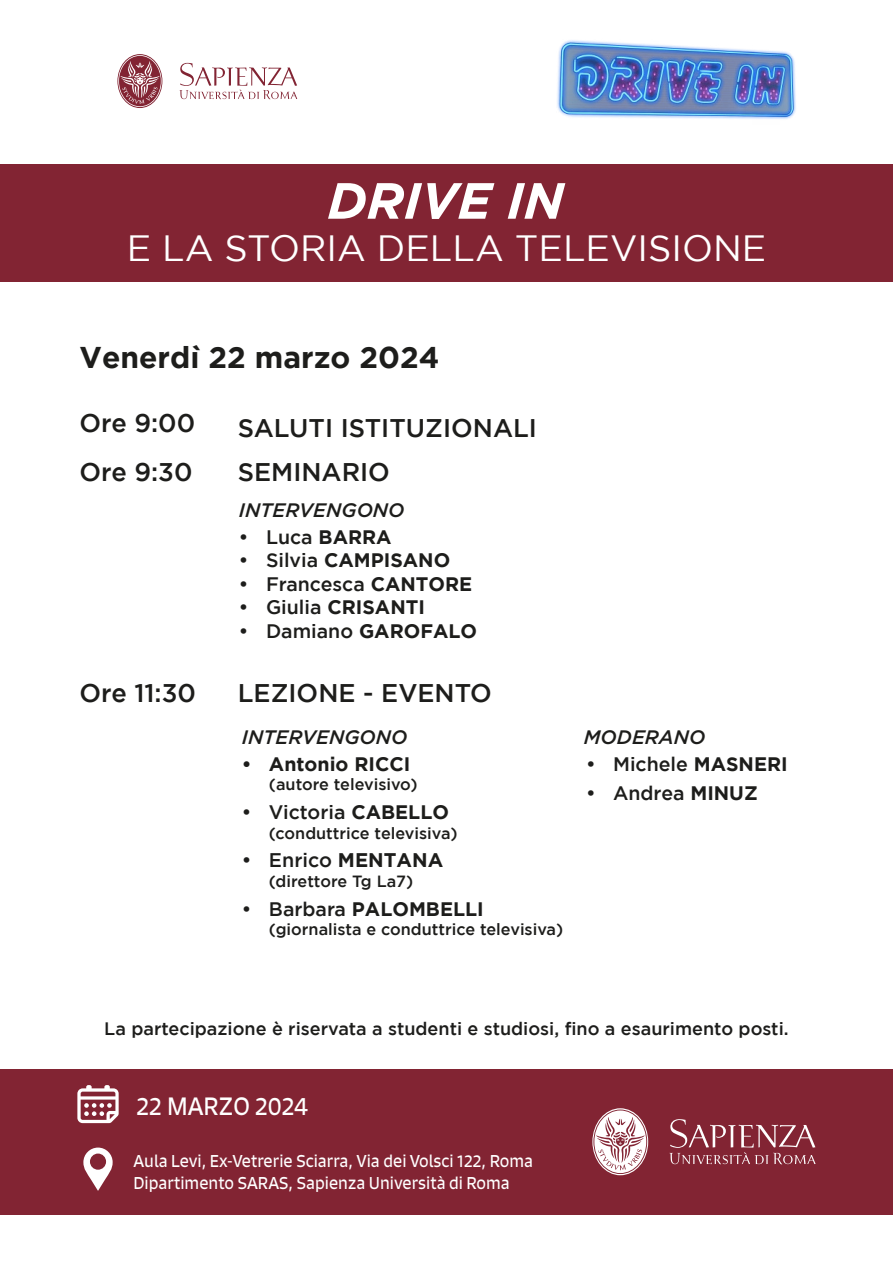
<style>
.page{position:relative;width:893px;height:1263px;background:#fff}
.page>*{position:absolute;margin:0;border:0;box-sizing:border-box;transform-origin:0 0}
.t1{font:italic 700 50.85px "Gotham";color:#fff}
.t2{font:36.45px "Gotham";color:#fff}
.t3{font:700 30px "Gotham";color:#1d1d1b}
.t4{font:500 25.5px "Gotham";color:#1d1d1b}
.t5{font:24.15px "Signo";color:#fff}
.t6{font:500 19.65px "Gotham";color:#1d1d1b}
.t7{font:500 19.5px "Gotham";color:#1d1d1b}
.t8{font:700 19.5px "Gotham";color:#1d1d1b}
.t9{font:italic 500 19.5px "Gotham";color:#1d1d1b}
.t10{font:500 18px "Gotham";color:#1d1d1b}
.t11{font:16.5px/22.5px "Signo";color:#fff}
.t12{font:500 16.2px "Gotham";color:#1d1d1b}
.s1{font-weight:700}
.s2{font-weight:500}
</style>
<div class="page">
<div style="left:0;top:1069px;width:893px;height:145px;background:#822433"></div>
<div style="left:0;top:164px;width:893px;height:118px;background:#822433"></div>
<svg style="left:77px;top:1085px;width:42px;height:38px"></svg>
<svg style="left:83px;top:1147px;width:30px;height:44px"></svg>
<svg style="left:593px;top:1109px;width:54px;height:65px"></svg>
<svg style="left:669px;top:1119px;width:147px;height:45px"></svg>
<svg style="left:118px;top:55px;width:44px;height:52px"></svg>
<svg style="left:179px;top:63px;width:118px;height:36px"></svg>
<img style="left:557px;top:40px;width:239px;height:79px">
<h1 class="t1" style="left:327px;top:171px;width:238px">DRIVE IN</h1>
<h2 class="t2" style="left:127px;top:228px;width:641px">E LA STORIA DELLA TELEVISIONE</h2>
<h3 class="t3" style="left:80px;top:340px;width:361px">Venerdì 22 marzo 2024</h3>
<h3 class="t4" style="left:80px;top:409px;width:117px">Ore 9:00</h3>
<h3 class="t4" style="left:238px;top:414px;width:301px">SALUTI ISTITUZIONALI</h3>
<h3 class="t4" style="left:80px;top:457px;width:114px">Ore 9:30</h3>
<h3 class="t4" style="left:238px;top:458px;width:154px">SEMINARIO</h3>
<p class="t9" style="left:239px;top:497px;width:167px">INTERVENGONO</p>
<p class="t7" style="left:239px;top:526px;width:154px">• Luca <span class="s1">BARRA</span></p>
<p class="t8" style="left:239px;top:549px;width:213px"><span class="s2">• Silvia</span> CAMPISANO</p>
<p class="t7" style="left:239px;top:573px;width:235px">• Francesca <span class="s1">CANTORE</span></p>
<p class="t8" style="left:239px;top:596px;width:187px"><span class="s2">• Giulia</span> CRISANTI</p>
<p class="t7" style="left:239px;top:619px;width:240px">• Damiano <span class="s1">GAROFALO</span></p>
<h3 class="t4" style="left:80px;top:679px;width:118px">Ore 11:30</h3>
<h3 class="t4" style="left:238px;top:679px;width:256px">LEZIONE - EVENTO</h3>
<p class="t9" style="left:242px;top:724px;width:167px">INTERVENGONO</p>
<p class="t8" style="left:242px;top:752px;width:170px">• Antonio RICCI</p>
<p class="t12" style="left:269px;top:775px;width:150px">(autore televisivo)</p>
<p class="t7" style="left:242px;top:801px;width:209px">• Victoria <span class="s1">CABELLO</span></p>
<p class="t12" style="left:269px;top:823px;width:190px">(conduttrice televisiva)</p>
<p class="t6" style="left:242px;top:849px;width:203px">• Enrico <span class="s1">MENTANA</span></p>
<p class="t12" style="left:269px;top:872px;width:146px">(direttore Tg La7)</p>
<p class="t8" style="left:242px;top:898px;width:243px"><span class="s2">• Barbara</span> PALOMBELLI</p>
<p class="t12" style="left:269px;top:920px;width:296px">(giornalista e conduttrice televisiva)</p>
<p class="t9" style="left:584px;top:724px;width:123px">MODERANO</p>
<p class="t7" style="left:586px;top:753px;width:203px">• Michele <span class="s1">MASNERI</span></p>
<p class="t7" style="left:586px;top:781px;width:173px">• Andrea <span class="s1">MINUZ</span></p>
<p class="t10" style="left:104px;top:1018px;width:686px">La partecipazione è riservata a studenti e studiosi, fino a esaurimento posti.</p>
<h3 class="t5" style="left:136px;top:1091px;width:173px">22 MARZO 2024</h3>
<p class="t11" style="left:134px;top:1149px;width:401px">Aula Levi, Ex-Vetrerie Sciarra, Via dei Volsci 122, Roma<br>Dipartimento SARAS, Sapienza Università di Roma</p>
</div>
